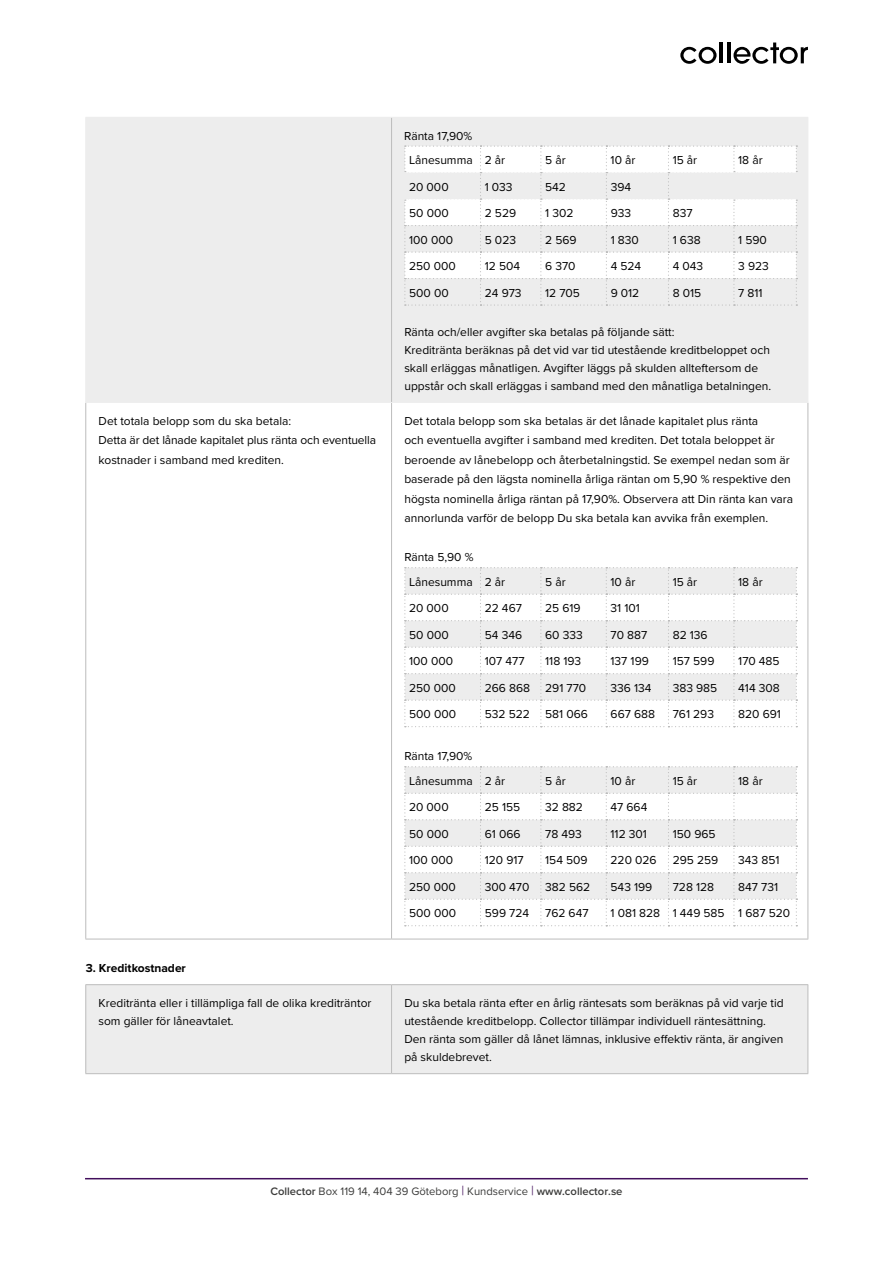
<style>
.page{position:relative;width:893px;height:1263px;background:#fff}
.page>*{position:absolute;margin:0;border:0;box-sizing:border-box;transform-origin:0 0}
.t1{font:12px/18px "Proxima Nova";color:#000}
.t2{font:700 12px "Proxima Nova";color:#000}
.t3{font:11.25px "Proxima Nova";color:#3c3c3b}
.s1{font-weight:600}
.s2{font-size:13.5px;color:#55276c}
</style>
<div class="page">
<hr style="left:85px;top:1178px;width:723px;height:1px;background:#420f5c">
<hr style="left:720px;top:43px;width:3px;height:20px;background:#000">
<hr style="left:727px;top:43px;width:3px;height:20px;background:#000">
<svg style="left:680px;top:47px;width:37px;height:17px"></svg>
<svg style="left:733px;top:43px;width:75px;height:21px"></svg>
<div style="left:86px;top:118px;width:721px;height:284px;background:#ededed"></div>
<hr style="left:391px;top:118px;width:1px;height:284px;background:#bcbcbc">
<hr style="left:85px;top:403px;width:1px;height:536px;background:#bcbcbc">
<hr style="left:391px;top:403px;width:1px;height:536px;background:#bcbcbc">
<hr style="left:807px;top:403px;width:1px;height:536px;background:#bcbcbc">
<hr style="left:85px;top:939px;width:307px;height:1px;background:#bcbcbc">
<hr style="left:392px;top:939px;width:416px;height:1px;background:#bcbcbc">
<hr style="left:85px;top:117px;width:307px;height:1px;background:#ededed">
<hr style="left:85px;top:118px;width:1px;height:284px;background:#ededed">
<hr style="left:392px;top:117px;width:416px;height:1px;background:#ededed">
<hr style="left:807px;top:118px;width:1px;height:284px;background:#ededed">
<hr style="left:85px;top:402px;width:307px;height:1px;background:#ededed">
<hr style="left:392px;top:402px;width:416px;height:1px;background:#ededed">
<svg style="left:404px;top:146px;width:393px;height:160px"></svg>
<svg style="left:404px;top:567px;width:393px;height:160px"></svg>
<svg style="left:404px;top:766px;width:393px;height:160px"></svg>
<div style="left:86px;top:985px;width:721px;height:88px;background:#ededed"></div>
<hr style="left:85px;top:984px;width:307px;height:1px;background:#bcbcbc">
<hr style="left:85px;top:985px;width:1px;height:88px;background:#bcbcbc">
<hr style="left:392px;top:984px;width:416px;height:1px;background:#bcbcbc">
<hr style="left:391px;top:985px;width:1px;height:88px;background:#bcbcbc">
<hr style="left:807px;top:985px;width:1px;height:88px;background:#bcbcbc">
<hr style="left:85px;top:1073px;width:307px;height:1px;background:#bcbcbc">
<hr style="left:392px;top:1073px;width:416px;height:1px;background:#bcbcbc">
<p class="t1" style="left:409px;top:123px;width:98px;line-height:24.6px;text-indent:-5px">Ränta 17,90%<br>Lånesumma 2 år</p>
<p class="t1" style="left:545px;top:151px;width:22px">5 år</p>
<p class="t1" style="left:611px;top:151px;width:26px">10 år</p>
<p class="t1" style="left:673px;top:151px;width:26px">15 år</p>
<p class="t1" style="left:738px;top:151px;width:26px">18 år</p>
<p class="t1" style="left:409px;top:177px;width:41px">20 000</p>
<p class="t1" style="left:485px;top:177px;width:29px">1 033</p>
<p class="t1" style="left:545px;top:177px;width:22px">542</p>
<p class="t1" style="left:611px;top:177px;width:22px">394</p>
<p class="t1" style="left:409px;top:204px;width:41px">50 000</p>
<p class="t1" style="left:485px;top:204px;width:33px">2 529</p>
<p class="t1" style="left:545px;top:204px;width:30px">1 302</p>
<p class="t1" style="left:611px;top:204px;width:22px">933</p>
<p class="t1" style="left:673px;top:204px;width:21px">837</p>
<p class="t1" style="left:409px;top:230px;width:45px">100 000</p>
<p class="t1" style="left:485px;top:230px;width:33px">5 023</p>
<p class="t1" style="left:545px;top:230px;width:33px">2 569</p>
<p class="t1" style="left:611px;top:230px;width:30px">1 830</p>
<p class="t1" style="left:673px;top:230px;width:29px">1 638</p>
<p class="t1" style="left:738px;top:230px;width:30px">1 590</p>
<p class="t1" style="left:409px;top:256px;width:48px">250 000</p>
<p class="t1" style="left:485px;top:256px;width:37px">12 504</p>
<p class="t1" style="left:545px;top:256px;width:32px">6 370</p>
<p class="t1" style="left:611px;top:256px;width:32px">4 524</p>
<p class="t1" style="left:673px;top:256px;width:32px">4 043</p>
<p class="t1" style="left:738px;top:256px;width:32px">3 923</p>
<p class="t1" style="left:409px;top:283px;width:41px">500 00</p>
<p class="t1" style="left:485px;top:283px;width:38px">24 973</p>
<p class="t1" style="left:545px;top:283px;width:36px">12 705</p>
<p class="t1" style="left:611px;top:283px;width:30px">9 012</p>
<p class="t1" style="left:673px;top:283px;width:30px">8 015</p>
<p class="t1" style="left:738px;top:283px;width:26px">7 811</p>
<p class="t1" style="left:404px;top:322px;width:368px">Ränta och/eller avgifter ska betalas på följande sätt:<br>Kreditränta beräknas på det vid var tid utestående kreditbeloppet och skall erläggas månatligen. Avgifter läggs på skulden allteftersom de uppstår och skall erläggas i samband med den månatliga betalningen.</p>
<p class="t1" style="left:99px;top:410px;width:279px;line-height:19.5px">Det totala belopp som du ska betala:<br>Detta är det lånade kapitalet plus ränta och eventuella kostnader i samband med krediten.</p>
<p class="t1" style="left:404px;top:410px;width:390px;line-height:19.5px">Det totala belopp som ska betalas är det lånade kapitalet plus ränta<br>och eventuella avgifter i samband med krediten. Det totala beloppet är beroende av lånebelopp och återbetalningstid. Se exempel nedan som är baserade på den lägsta nominella årliga räntan om 5,90 % respektive den högsta nominella årliga räntan på 17,90%. Observera att Din ränta kan vara annorlunda varför de belopp Du ska betala kan avvika från exemplen.</p>
<p class="t1" style="left:409px;top:544px;width:98px;line-height:24.6px;text-indent:-5px">Ränta 5,90 %<br>Lånesumma 2 år</p>
<p class="t1" style="left:545px;top:572px;width:22px">5 år</p>
<p class="t1" style="left:610px;top:572px;width:26px">10 år</p>
<p class="t1" style="left:673px;top:572px;width:26px">15 år</p>
<p class="t1" style="left:738px;top:572px;width:26px">18 år</p>
<p class="t1" style="left:409px;top:599px;width:41px">20 000</p>
<p class="t1" style="left:485px;top:599px;width:39px">22 467</p>
<p class="t1" style="left:545px;top:599px;width:37px">25 619</p>
<p class="t1" style="left:610px;top:599px;width:31px">31 101</p>
<p class="t1" style="left:409px;top:625px;width:41px">50 000</p>
<p class="t1" style="left:485px;top:625px;width:39px">54 346</p>
<p class="t1" style="left:545px;top:625px;width:39px">60 333</p>
<p class="t1" style="left:611px;top:625px;width:38px">70 887</p>
<p class="t1" style="left:673px;top:625px;width:36px">82 136</p>
<p class="t1" style="left:409px;top:652px;width:45px">100 000</p>
<p class="t1" style="left:485px;top:652px;width:41px">107 477</p>
<p class="t1" style="left:545px;top:652px;width:38px">118 193</p>
<p class="t1" style="left:611px;top:652px;width:40px">137 199</p>
<p class="t1" style="left:673px;top:652px;width:43px">157 599</p>
<p class="t1" style="left:738px;top:652px;width:43px">170 485</p>
<p class="t1" style="left:409px;top:678px;width:48px">250 000</p>
<p class="t1" style="left:485px;top:678px;width:47px">266 868</p>
<p class="t1" style="left:545px;top:678px;width:43px">291 770</p>
<p class="t1" style="left:611px;top:678px;width:43px">336 134</p>
<p class="t1" style="left:673px;top:678px;width:46px">383 985</p>
<p class="t1" style="left:738px;top:678px;width:43px">414 308</p>
<p class="t1" style="left:409px;top:705px;width:48px">500 000</p>
<p class="t1" style="left:485px;top:705px;width:47px">532 522</p>
<p class="t1" style="left:545px;top:705px;width:44px">581 066</p>
<p class="t1" style="left:611px;top:705px;width:46px">667 688</p>
<p class="t1" style="left:673px;top:705px;width:43px">761 293</p>
<p class="t1" style="left:738px;top:705px;width:44px">820 691</p>
<p class="t1" style="left:409px;top:743px;width:98px;line-height:24.6px;text-indent:-5px">Ränta 17,90%<br>Lånesumma 2 år</p>
<p class="t1" style="left:545px;top:771px;width:22px">5 år</p>
<p class="t1" style="left:610px;top:771px;width:26px">10 år</p>
<p class="t1" style="left:673px;top:771px;width:26px">15 år</p>
<p class="t1" style="left:738px;top:771px;width:26px">18 år</p>
<p class="t1" style="left:409px;top:798px;width:41px">20 000</p>
<p class="t1" style="left:485px;top:798px;width:37px">25 155</p>
<p class="t1" style="left:545px;top:798px;width:39px">32 882</p>
<p class="t1" style="left:610px;top:798px;width:38px">47 664</p>
<p class="t1" style="left:409px;top:824px;width:41px">50 000</p>
<p class="t1" style="left:485px;top:824px;width:37px">61 066</p>
<p class="t1" style="left:545px;top:824px;width:38px">78 493</p>
<p class="t1" style="left:611px;top:824px;width:38px">112 301</p>
<p class="t1" style="left:673px;top:824px;width:44px">150 965</p>
<p class="t1" style="left:409px;top:851px;width:45px">100 000</p>
<p class="t1" style="left:485px;top:851px;width:40px">120 917</p>
<p class="t1" style="left:545px;top:851px;width:44px">154 509</p>
<p class="t1" style="left:611px;top:851px;width:48px">220 026</p>
<p class="t1" style="left:673px;top:851px;width:47px">295 259</p>
<p class="t1" style="left:738px;top:851px;width:43px">343 851</p>
<p class="t1" style="left:409px;top:877px;width:48px">250 000</p>
<p class="t1" style="left:485px;top:877px;width:46px">300 470</p>
<p class="t1" style="left:545px;top:877px;width:47px">382 562</p>
<p class="t1" style="left:611px;top:877px;width:43px">543 199</p>
<p class="t1" style="left:673px;top:877px;width:43px">728 128</p>
<p class="t1" style="left:738px;top:877px;width:41px">847 731</p>
<p class="t1" style="left:409px;top:904px;width:48px">500 000</p>
<p class="t1" style="left:485px;top:904px;width:46px">599 724</p>
<p class="t1" style="left:545px;top:904px;width:45px">762 647</p>
<p class="t1" style="left:611px;top:904px;width:181px">1 081 828 1 449 585 1 687 520</p>
<p class="t2" style="left:86px;top:959px;width:102px">3. Kreditkostnader</p>
<p class="t1" style="left:99px;top:993px;width:274px">Kreditränta eller i tillämpliga fall de olika krediträntor som gäller för låneavtalet.</p>
<p class="t1" style="left:404px;top:993px;width:381px">Du ska betala ränta efter en årlig räntesats som beräknas på vid varje tid utestående kreditbelopp. Collector tillämpar individuell räntesättning.<br>Den ränta som gäller då lånet lämnas, inklusive effektiv ränta, är angiven på skuldebrevet.</p>
<p class="t3" style="left:270px;top:1183px;width:354px"><span class="s1">Collector</span> Box 119 14, 404 39 Göteborg <span class="s2">|</span> Kundservice <span class="s2">|</span> <span class="s1">www.collector.se</span></p>
</div>
